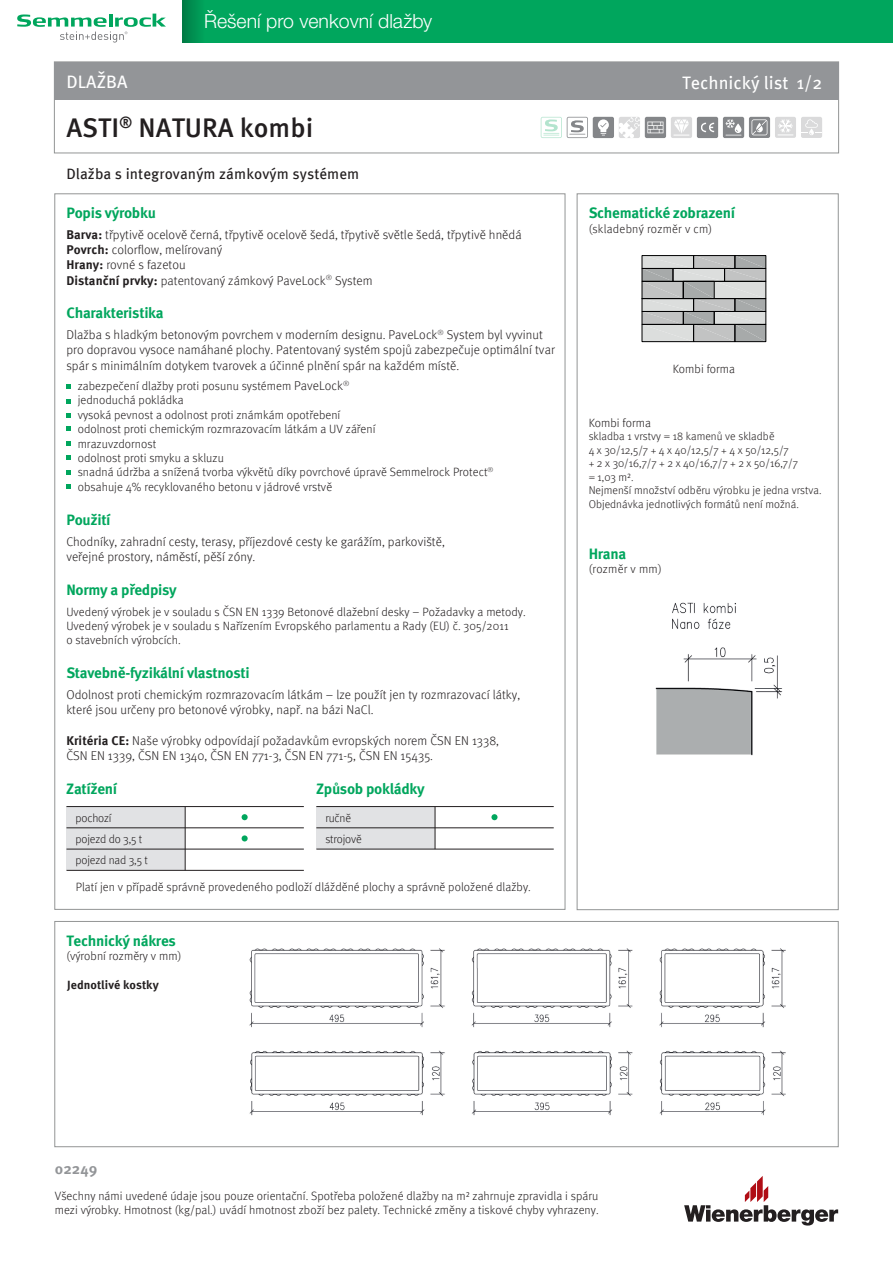
<style>
.page{position:relative;width:893px;height:1263px;background:#fff}
.page>*{position:absolute;margin:0;border:0;box-sizing:border-box;transform-origin:0 0}
.t1{font:500 27px "Meta Pro";color:#231f20}
.t2{font:300 19.5px "Helvetica Neue LT Pro";color:#fff}
.t3{font:18px "Meta Pro";color:#fff}
.t4{font:700 15px "Meta Pro";letter-spacing:-.02em;color:#00a65d}
.t5{font:15px "Meta Pro";letter-spacing:.005em;color:#231f20}
.t6{font:700 15px "Meta Pro";letter-spacing:.005em;color:#939598}
.t7{font:300 12.75px/15.3px "Meta Pro";letter-spacing:.005em;color:#231f20}
.t8{font:300 12px/14.4px "Meta Pro";letter-spacing:.005em;color:#231f20}
.t9{font:700 12px "Meta Pro";letter-spacing:.005em;color:#231f20}
.t10{font:300 11.7px/21.3px "Meta Pro";letter-spacing:-.015em;color:#231f20}
.t11{font:300 11.25px/13.5px "Meta Pro";letter-spacing:.005em;color:#231f20}
.s1{font-weight:700}
.s2{font-size:12.75px}
</style>
<div class="page">
<div style="left:66px;top:806px;width:119px;height:64px;background:#e1e2e4"></div>
<div style="left:316px;top:806px;width:119px;height:43px;background:#e1e2e4"></div>
<div style="left:54px;top:62px;width:785px;height:91px;border:1px solid #939595"></div>
<div style="left:577px;top:193px;width:262px;height:717px;border:1px solid #939595"></div>
<div style="left:183px;top:0;width:710px;height:43px;background:#00a65d"></div>
<svg style="left:17px;top:14px;width:149px;height:29px"></svg>
<svg style="left:183px;top:0;width:17px;height:43px"></svg>
<svg style="left:684px;top:1176px;width:154px;height:49px"></svg>
<div style="left:54px;top:62px;width:785px;height:38px;background:#939598"></div>
<hr style="left:316px;top:827px;width:238px;height:1px;background:#231f20">
<hr style="left:316px;top:806px;width:238px;height:1px;background:#231f20">
<hr style="left:316px;top:849px;width:238px;height:1px;background:#231f20">
<svg style="left:491px;top:814px;width:6px;height:6px"></svg>
<hr style="left:435px;top:806px;width:1px;height:43px;background:#231f20">
<hr style="left:66px;top:827px;width:238px;height:1px;background:#231f20">
<hr style="left:66px;top:806px;width:238px;height:1px;background:#231f20">
<hr style="left:66px;top:849px;width:238px;height:1px;background:#231f20">
<svg style="left:242px;top:814px;width:6px;height:6px"></svg>
<svg style="left:242px;top:835px;width:6px;height:6px"></svg>
<hr style="left:66px;top:870px;width:238px;height:1px;background:#231f20">
<hr style="left:185px;top:806px;width:1px;height:64px;background:#231f20">
<svg style="left:66px;top:385px;width:5px;height:4px"></svg>
<svg style="left:66px;top:399px;width:5px;height:4px"></svg>
<svg style="left:66px;top:413px;width:5px;height:5px"></svg>
<svg style="left:66px;top:426px;width:5px;height:5px"></svg>
<svg style="left:66px;top:441px;width:5px;height:4px"></svg>
<svg style="left:66px;top:455px;width:5px;height:5px"></svg>
<svg style="left:66px;top:470px;width:5px;height:4px"></svg>
<svg style="left:66px;top:484px;width:5px;height:5px"></svg>
<div style="left:54px;top:921px;width:785px;height:226px;border:1px solid #939595"></div>
<svg style="left:541px;top:117px;width:47px;height:21px"></svg>
<div style="left:593px;top:117px;width:21px;height:21px;background:#848689;border-radius:2px"></div>
<svg style="left:598px;top:119px;width:11px;height:17px"></svg>
<svg style="left:619px;top:117px;width:21px;height:21px"></svg>
<svg style="left:645px;top:117px;width:21px;height:21px"></svg>
<svg style="left:647px;top:122px;width:16px;height:11px"></svg>
<div style="left:671px;top:117px;width:21px;height:21px;background:#dadadb;border-radius:2px"></div>
<svg style="left:674px;top:120px;width:15px;height:16px"></svg>
<div style="left:697px;top:117px;width:21px;height:21px;background:#848689;border-radius:2px"></div>
<svg style="left:701px;top:123px;width:13px;height:9px"></svg>
<div style="left:723px;top:117px;width:21px;height:21px;background:#848689;border-radius:2px"></div>
<svg style="left:725px;top:119px;width:16px;height:17px"></svg>
<svg style="left:749px;top:117px;width:21px;height:21px"></svg>
<svg style="left:751px;top:119px;width:16px;height:16px"></svg>
<div style="left:775px;top:117px;width:21px;height:21px;background:#dadadb;border-radius:2px"></div>
<svg style="left:778px;top:119px;width:15px;height:17px"></svg>
<div style="left:801px;top:117px;width:21px;height:21px;background:#dadadb;border-radius:2px"></div>
<svg style="left:801px;top:119px;width:21px;height:16px"></svg>
<svg style="left:642px;top:256px;width:124px;height:84px;background:#bbbdbd"></svg>
<div style="left:642px;top:281px;width:41px;height:18px;border:1px solid #000001"></div>
<div style="left:642px;top:311px;width:41px;height:13px;border:1px solid #000001"></div>
<div style="left:683px;top:311px;width:31px;height:13px;border:1px solid #000001"></div>
<div style="left:714px;top:311px;width:52px;height:13px;border:1px solid #000001"></div>
<div style="left:642px;top:324px;width:52px;height:18px;border:1px solid #000001"></div>
<div style="left:694px;top:324px;width:41px;height:18px;border:1px solid #000001"></div>
<div style="left:735px;top:324px;width:31px;height:18px;border:1px solid #000001"></div>
<img style="left:655px;top:602px;width:127px;height:154px">
<img style="left:249px;top:948px;width:537px;height:80px">
<img style="left:249px;top:1050px;width:537px;height:66px">
<h2 class="t2" style="left:204px;top:10px;width:230px">Řešení pro venkovní dlažby</h2>
<h3 class="t3" style="left:66px;top:68px;width:63px">DLAŽBA</h3>
<h3 class="t3" style="left:682px;top:69px;width:142px">Technický list 1/2</h3>
<h1 class="t1" style="left:66px;top:106px;width:248px">ASTI<sup>®</sup> NATURA kombi</h1>
<p class="t5" style="left:66px;top:163px;width:294px">Dlažba s integrovaným zámkovým systémem</p>
<p class="t4" style="left:66px;top:204px;width:91px">Popis výrobku</p>
<p class="t7" style="left:66px;top:226px;width:457px"><span class="s1">Barva:</span> třpytivě ocelově černá, třpytivě ocelově šedá, třpytivě světle šedá, třpytivě hnědá <span class="s1">Povrch:</span> colorflow, melírovaný<br><span class="s1">Hrany:</span> rovné s fazetou<br><span class="s1">Distanční prvky:</span> patentovaný zámkový PaveLock<sup>®</sup> System</p>
<p class="t4" style="left:66px;top:303px;width:99px">Charakteristika</p>
<p class="t7" style="left:66px;top:326px;width:490px">Dlažba s hladkým betonovým povrchem v moderním designu. PaveLock<sup>®</sup> System byl vyvinut pro dopravou vysoce namáhané plochy. Patentovaný systém spojů zabezpečuje optimální tvar spár s minimálním dotykem tvarovek a účinné plnění spár na každém místě.</p>
<p class="t8" style="left:78px;top:378px;width:417px">zabezpečení dlažby proti posunu systémem <span class="s2">PaveLock</span><sup>®<br></sup>jednoduchá pokládka<br>vysoká pevnost a odolnost proti známkám opotřebení<br>odolnost proti chemickým rozmrazovacím látkám a UV záření<br>mrazuvzdornost<br>odolnost proti smyku a skluzu<br>snadná údržba a snížená tvorba výkvětů díky povrchové úpravě Semmelrock Protect<sup>® </sup>obsahuje 4% recyklovaného betonu v jádrové vrstvě</p>
<p class="t4" style="left:66px;top:510px;width:46px">Použití</p>
<p class="t7" style="left:66px;top:533px;width:380px">Chodníky, zahradní cesty, terasy, příjezdové cesty ke garážím, parkoviště, veřejné prostory, náměstí, pěší zóny.</p>
<p class="t4" style="left:66px;top:580px;width:112px">Normy a předpisy</p>
<p class="t8" style="left:66px;top:604px;width:461px">Uvedený výrobek je v souladu s ČSN EN 1339 Betonové dlažební desky – Požadavky a metody.<br>Uvedený výrobek je v souladu s Nařízením Evropského parlamentu a Rady (EU) č. 305/2011<br>o stavebních výrobcích.</p>
<p class="t4" style="left:66px;top:663px;width:185px">Stavebně-fyzikální vlastnosti</p>
<p class="t7" style="left:66px;top:686px;width:455px">Odolnost proti chemickým rozmrazovacím látkám – lze použít jen ty rozmrazovací látky, které jsou určeny pro betonové výrobky, např. na bázi NaCl.</p>
<p class="t7" style="left:66px;top:732px;width:434px"><span class="s1">Kritéria CE:</span> Naše výrobky odpovídají požadavkům evropských norem ČSN EN 1338,<br>ČSN EN 1339, ČSN EN 1340, ČSN EN 771-3, ČSN EN 771-5, ČSN EN 15435.</p>
<p class="t4" style="left:66px;top:779px;width:52px">Zatížení</p>
<p class="t10" style="left:76px;top:806px;width:74px">pochozí<br>pojezd do 3,5 t pojezd nad 3,5 t</p>
<p class="t4" style="left:316px;top:779px;width:110px">Způsob pokládky</p>
<p class="t10" style="left:325px;top:806px;width:38px">ručně strojově</p>
<p class="t8" style="left:76px;top:879px;width:457px">Platí jen v případě správně provedeného podloží dlážděné plochy a správně položené dlažby.</p>
<p class="t4" style="left:66px;top:931px;width:111px">Technický nákres</p>
<p class="t8" style="left:66px;top:948px;width:116px">(výrobní rozměry v mm)</p>
<p class="t9" style="left:67px;top:975px;width:93px">Jednotlivé kostky</p>
<p class="t4" style="left:589px;top:204px;width:148px">Schematické zobrazení</p>
<p class="t8" style="left:589px;top:221px;width:125px">(skladebný rozměr v cm)</p>
<p class="t8" style="left:673px;top:361px;width:64px">Kombi forma</p>
<p class="t8" style="left:589px;top:415px;width:64px">Kombi forma</p>
<p class="t11" style="left:589px;top:429px;width:234px">skladba 1 vrstvy = 18 kamenů ve skladbě<br>4 x 30/12,5/7 + 4 x 40/12,5/7 + 4 x 50/12,5/7<br>+ 2 x 30/16,7/7 + 2 x 40/16,7/7 + 2 x 50/16,7/7<br>= 1,03 m².<br>Nejmenší množství odběru výrobku je jedna vrstva.<br>Objednávka jednotlivých formátů není možná.</p>
<p class="t4" style="left:589px;top:544px;width:39px">Hrana</p>
<p class="t8" style="left:589px;top:561px;width:75px">(rozměr v mm)</p>
<p class="t6" style="left:55px;top:1157px;width:44px">02249</p>
<p class="t8" style="left:55px;top:1188px;width:545px">Všechny námi uvedené údaje jsou pouze orientační. Spotřeba položené dlažby na m² zahrnuje zpravidla i spáru mezi výrobky. Hmotnost (kg/pal.) uvádí hmotnost zboží bez palety. Technické změny a tiskové chyby vyhrazeny.</p>
</div>
